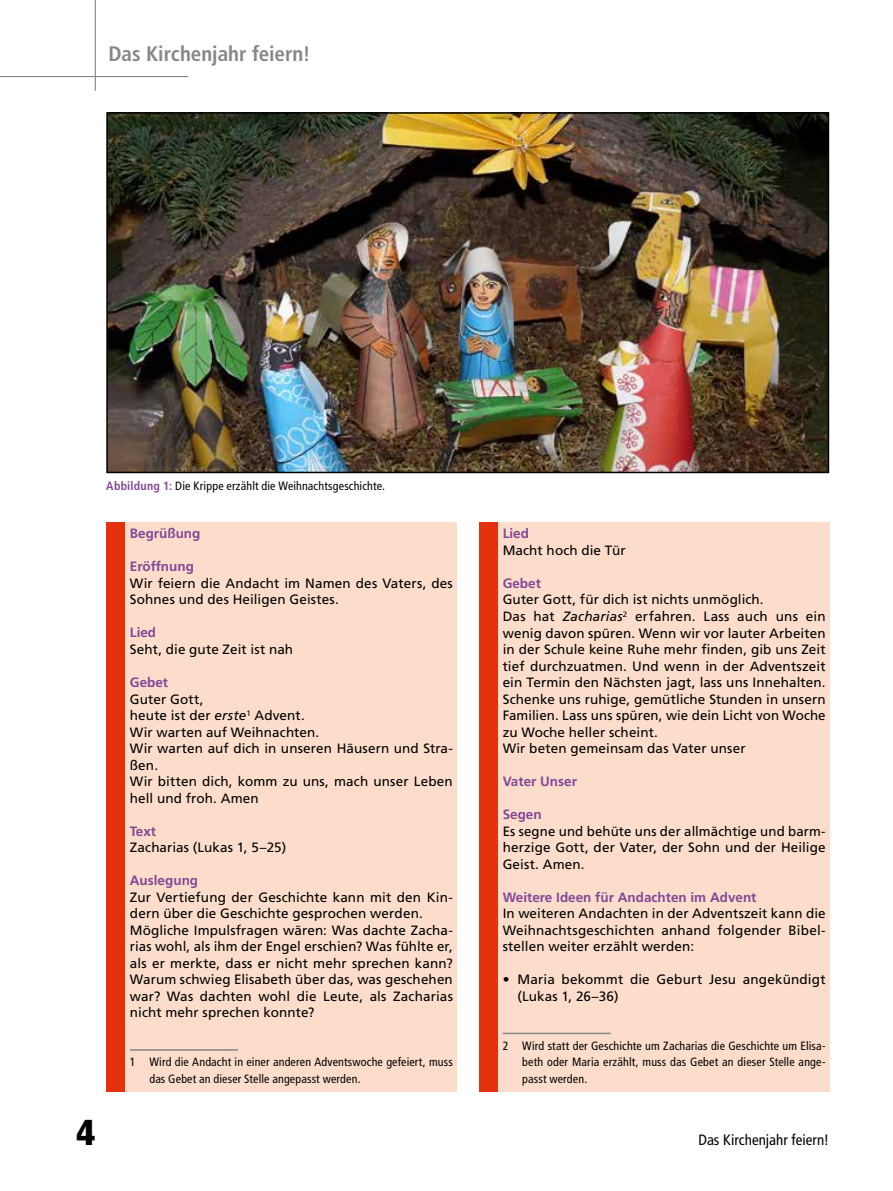
<style>
.page{position:relative;width:893px;height:1191px;background:#fff}
.page>*{position:absolute;margin:0;border:0;box-sizing:border-box;transform-origin:0 0}
.t1{font:900 condensed 36px "Frutiger LT Std";color:#000}
.t2{font:700 condensed 21px "Frutiger LT Std";color:#878786}
.t3{font:condensed 15px "Frutiger LT Std";color:#000}
.t4{font:13.5px/16.5px "Frutiger LT Std";letter-spacing:.01em;color:#000}
.t5{font:700 13.5px "Frutiger LT Std";color:#814897}
.t6{font:condensed 12px/16.5px "Frutiger LT Std";letter-spacing:.015em;color:#000}
.s1{font-weight:700;color:#814897}
.s2{font-style:italic}
</style>
<div class="page">
<hr style="left:0;top:76px;width:188px;height:1px;background:#878786">
<hr style="left:95px;top:0;width:1px;height:91px;background:#878786">
<img style="left:109px;top:115px;width:717px;height:355px">
<div style="left:106px;top:112px;width:723px;height:361px;border:2px solid #000"></div>
<div style="left:106px;top:522px;width:351px;height:569px;background:#e6310e"></div>
<div style="left:126px;top:522px;width:331px;height:569px;background:#fcddcb"></div>
<hr style="left:130px;top:1049px;width:108px;height:1px;background:#878786">
<div style="left:479px;top:522px;width:351px;height:569px;background:#e6310e"></div>
<div style="left:498px;top:522px;width:332px;height:569px;background:#fcddcb"></div>
<hr style="left:503px;top:1032px;width:108px;height:2px;background:#878786">
<h2 class="t2" style="left:108px;top:41px;width:204px">Das Kirchenjahr feiern!</h2>
<p class="t6" style="left:106px;top:477px;width:280px"><span class="s1">Abbildung 1:</span> Die Krippe erzählt die Weihnachtsgeschichte.</p>
<p class="t5" style="left:130px;top:526px;width:72px">Begrüßung</p>
<p class="t5" style="left:130px;top:559px;width:66px">Eröffnung</p>
<p class="t4" style="left:130px;top:575px;width:324px">Wir feiern die Andacht im Namen des Vaters, des<br>Sohnes und des Heiligen Geistes.</p>
<p class="t5" style="left:130px;top:625px;width:28px">Lied</p>
<p class="t4" style="left:130px;top:641px;width:165px">Seht, die gute Zeit ist nah</p>
<p class="t5" style="left:130px;top:674px;width:40px">Gebet</p>
<p class="t4" style="left:130px;top:690px;width:324px">Guter Gott,<br>heute ist der <span class="s2">erste</span><sup>1</sup> Advent.<br>Wir warten auf Weihnachten.<br>Wir warten auf dich in unseren Häusern und Stra&shy;ßen.<br>Wir bitten dich, komm zu uns, mach unser Leben hell und froh. Amen</p>
<p class="t5" style="left:130px;top:823px;width:28px">Text</p>
<p class="t4" style="left:130px;top:839px;width:158px">Zacharias (Lukas 1, 5–25)</p>
<p class="t5" style="left:130px;top:872px;width:70px">Auslegung</p>
<p class="t4" style="left:130px;top:888px;width:324px">Zur Vertiefung der Geschichte kann mit den Kin&shy;dern über die Geschichte gesprochen werden.<br>Mögliche Impulsfragen wären: Was dachte Zacha&shy;rias wohl, als ihm der Engel erschien? Was fühlte er, als er merkte, dass er nicht mehr sprechen kann?<br>Warum schwieg Elisabeth über das, was geschehen war? Was dachten wohl die Leute, als Zacharias nicht mehr sprechen konnte?</p>
<p class="t6" style="left:149px;top:1054px;width:305px;text-indent:-20px">1 Wird die Andacht in einer anderen Adventswoche gefeiert, muss das Gebet an dieser Stelle angepasst werden.</p>
<h1 class="t1" style="left:77px;top:1110px;width:20px">4</h1>
<p class="t5" style="left:503px;top:526px;width:28px">Lied</p>
<p class="t4" style="left:503px;top:542px;width:124px">Macht hoch die Tür</p>
<p class="t5" style="left:503px;top:575px;width:40px">Gebet</p>
<p class="t4" style="left:503px;top:591px;width:324px">Guter Gott, für dich ist nichts unmöglich.<br>Das hat <span class="s2">Zacharias</span><sup>2</sup> erfahren. Lass auch uns ein wenig davon spüren. Wenn wir vor lauter Arbeiten in der Schule keine Ruhe mehr finden, gib uns Zeit tief durchzuatmen. Und wenn in der Adventszeit ein Termin den Nächsten jagt, lass uns Innehalten.<br>Schenke uns ruhige, gemütliche Stunden in unsern Familien. Lass uns spüren, wie dein Licht von Woche zu Woche heller scheint.<br>Wir beten gemeinsam das Vater unser</p>
<p class="t5" style="left:503px;top:773px;width:76px">Vater Unser</p>
<p class="t5" style="left:503px;top:806px;width:41px">Segen</p>
<p class="t4" style="left:503px;top:822px;width:324px;text-align:justify">Es segne und behüte uns der allmächtige und barm&shy;herzige Gott, der Vater, der Sohn und der Heilige Geist. Amen.</p>
<p class="t5" style="left:503px;top:889px;width:255px">Weitere Ideen für Andachten im Advent</p>
<p class="t4" style="left:503px;top:905px;width:324px;text-align:justify">In weiteren Andachten in der Adventszeit kann die Weihnachtsgeschichten anhand folgender Bibel&shy;stellen weiter erzählt werden:</p>
<p class="t4" style="left:518px;top:971px;width:310px;text-indent:-15px">• Maria bekommt die Geburt Jesu angekündigt (Lukas 1, 26–36)</p>
<p class="t6" style="left:522px;top:1037px;width:305px;text-align:justify;text-indent:-20px">2 Wird statt der Geschichte um Zacharias die Geschichte um Elisa&shy;beth oder Maria erzählt, muss das Gebet an dieser Stelle ange&shy;passt werden.</p>
<p class="t3" style="left:698px;top:1131px;width:132px">Das Kirchenjahr feiern!</p>
</div>
